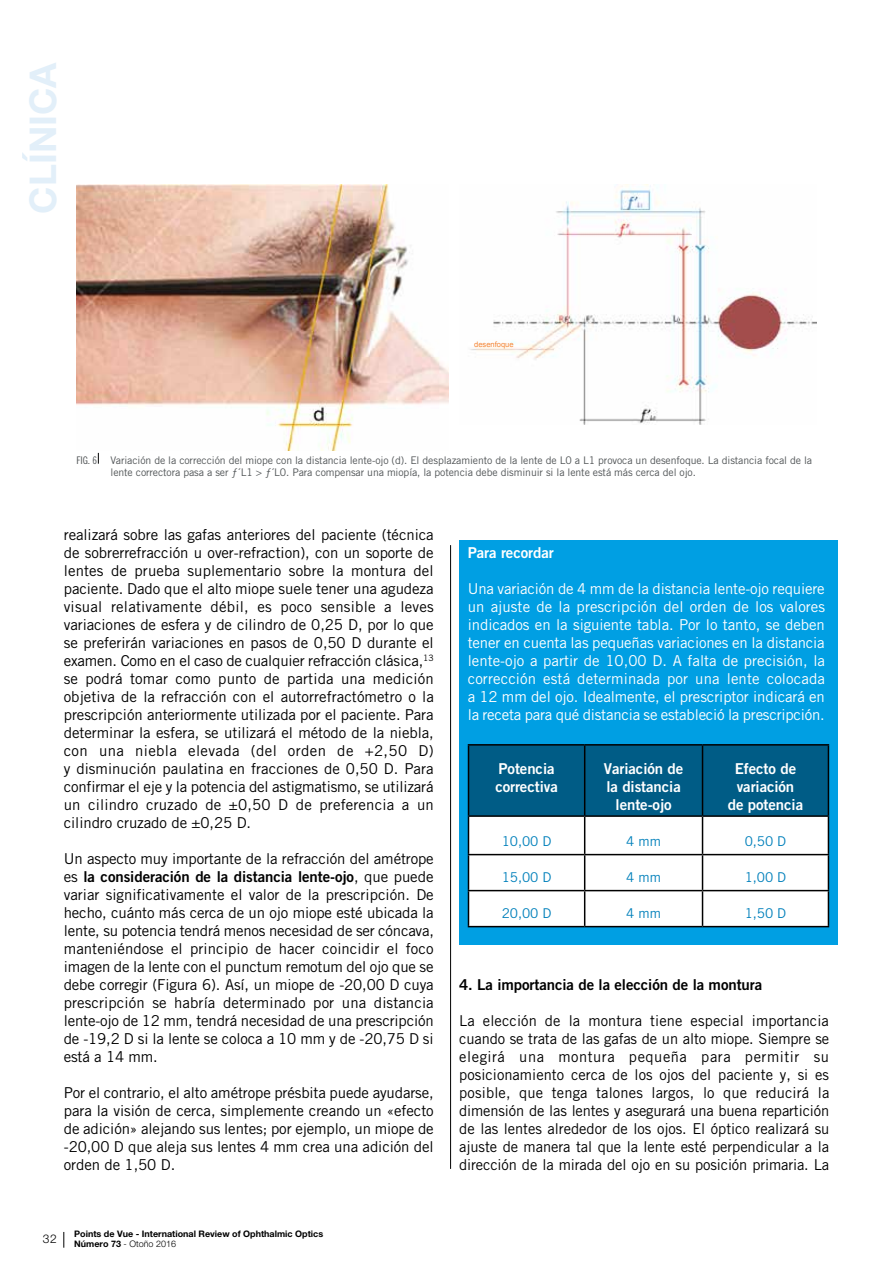
<style>
.page{position:relative;width:893px;height:1263px;background:#fff}
.page>*{position:absolute;margin:0;border:0;box-sizing:border-box;transform-origin:0 0}
.t1{font:700 36.9px "Helvetica Neue LT Std";color:#e2eff9}
.t2{font:15px/18px "Trade Gothic LT Std";letter-spacing:-.01em;color:#000;text-align:justify}
.t3{font:15px/18px "Trade Gothic LT Std";letter-spacing:-.015em;color:#fff;text-align:justify}
.t4{font:15px/18px "Trade Gothic LT Std Bd 2";letter-spacing:-.005em;color:#fff;text-align:center}
.t5{font:15px "Trade Gothic LT Std Bd 2";letter-spacing:-.005em;color:#000}
.t6{font:13.5px "Trade Gothic LT Std";letter-spacing:-.005em;color:#0080bb}
.t7{font:300 12px "Helvetica Neue LT Std";color:#000}
.t8{font:10.5px/12.6px "Trade Gothic LT Std";letter-spacing:-.01em;color:#505456}
.t9{font:10.5px "Trade Gothic LT Std Cn 18";color:#505456}
.t10{font:700 9px/10.8px "Helvetica Neue LT Std";color:#000}
.t11{font:7.5px "Arial";color:#f58635}
.s1{font-family:"Trade Gothic LT Std"}
.s2{font-weight:300}
</style>
<div class="page">
<svg style="left:64px;top:1232px;width:1px;height:16px"></svg>
<hr style="left:450px;top:545px;width:1px;height:624px;background:#000">
<img style="left:470px;top:185px;width:347px;height:239px">
<img style="left:77px;top:185px;width:372px;height:266px">
<div style="left:459px;top:540px;width:379px;height:405px;background:#009fe3"></div>
<svg style="left:469px;top:746px;width:359px;height:180px;background:#98bccc"></svg>
<hr style="left:468px;top:744px;width:117px;height:2px;background:#000">
<hr style="left:468px;top:746px;width:1px;height:69px;background:#000">
<hr style="left:585px;top:744px;width:117px;height:2px;background:#000">
<hr style="left:584px;top:746px;width:1px;height:69px;background:#000">
<hr style="left:702px;top:744px;width:127px;height:2px;background:#000">
<hr style="left:702px;top:746px;width:1px;height:69px;background:#000">
<hr style="left:828px;top:746px;width:1px;height:69px;background:#000">
<hr style="left:468px;top:815px;width:117px;height:2px;background:#000">
<hr style="left:468px;top:817px;width:1px;height:37px;background:#000">
<hr style="left:585px;top:815px;width:117px;height:2px;background:#000">
<hr style="left:584px;top:817px;width:1px;height:37px;background:#000">
<hr style="left:702px;top:815px;width:127px;height:2px;background:#000">
<hr style="left:702px;top:817px;width:1px;height:37px;background:#000">
<hr style="left:828px;top:817px;width:1px;height:37px;background:#000">
<hr style="left:468px;top:854px;width:117px;height:1px;background:#000">
<hr style="left:468px;top:855px;width:1px;height:35px;background:#000">
<hr style="left:585px;top:854px;width:117px;height:1px;background:#000">
<hr style="left:584px;top:855px;width:1px;height:35px;background:#000">
<hr style="left:702px;top:854px;width:127px;height:1px;background:#000">
<hr style="left:702px;top:855px;width:1px;height:35px;background:#000">
<hr style="left:828px;top:855px;width:1px;height:35px;background:#000">
<hr style="left:468px;top:890px;width:117px;height:1px;background:#000">
<hr style="left:468px;top:891px;width:1px;height:35px;background:#000">
<hr style="left:585px;top:890px;width:117px;height:1px;background:#000">
<hr style="left:584px;top:891px;width:1px;height:35px;background:#000">
<hr style="left:702px;top:890px;width:127px;height:1px;background:#000">
<hr style="left:702px;top:891px;width:1px;height:35px;background:#000">
<hr style="left:828px;top:891px;width:1px;height:35px;background:#000">
<hr style="left:468px;top:926px;width:117px;height:1px;background:#000">
<hr style="left:585px;top:926px;width:117px;height:1px;background:#000">
<hr style="left:702px;top:926px;width:127px;height:1px;background:#000">
<h1 class="t1" style="left:20px;top:213px;width:153px;rotate:-90deg">CLÍNICA</h1>
<p class="t11" style="left:474px;top:339px;width:41px">desenfoque</p>
<p class="t9" style="left:77px;top:454px;width:22px">FIG. 6</p>
<p class="t8" style="left:111px;top:453px;width:703px">Variación de la corrección del miope con la distancia lente-ojo (d). El desplazamiento de la lente de L0 a L1 provoca un desenfoque. La distancia focal de la lente correctora pasa a ser ƒ´L1 &gt; ƒ´L0. Para compensar una miopía, la potencia debe disminuir si la lente está más cerca del ojo.</p>
<p class="t2" style="left:64px;top:525px;width:372px">realizará sobre las gafas anteriores del paciente (técnica de sobrerrefracción u over-refraction), con un soporte de lentes de prueba suplementario sobre la montura del paciente. Dado que el alto miope suele tener una agudeza visual relativamente débil, es poco sensible a leves variaciones de esfera y de cilindro de 0,25 D, por lo que se preferirán variaciones en pasos de 0,50 D durante el examen. Como en el caso de cualquier refracción clásica,<sup>13 </sup>se podrá tomar como punto de partida una medición objetiva de la refracción con el autorrefractómetro o la prescripción anteriormente utilizada por el paciente. Para determinar la esfera, se utilizará el método de la niebla, con una niebla elevada (del orden de +2,50 D) y disminución paulatina en fracciones de 0,50 D. Para confirmar el eje y la potencia del astigmatismo, se utilizará un cilindro cruzado de ±0,50 D de preferencia a un cilindro cruzado de ±0,25 D.</p>
<p class="t2" style="left:64px;top:849px;width:371px">Un aspecto muy importante de la refracción del amétrope</p>
<p class="t5" style="left:64px;top:867px;width:371px"><span class="s1">es</span> la consideración de la distancia lente-ojo<span class="s1">, que puede</span></p>
<p class="t2" style="left:64px;top:885px;width:372px">variar significativamente el valor de la prescripción. De hecho, cuánto más cerca de un ojo miope esté ubicada la lente, su potencia tendrá menos necesidad de ser cóncava, manteniéndose el principio de hacer coincidir el foco imagen de la lente con el punctum remotum del ojo que se debe corregir (Figura 6). Así, un miope de -20,00 D cuya prescripción se habría determinado por una distancia lente-ojo de 12 mm, tendrá necesidad de una prescripción de -19,2 D si la lente se coloca a 10 mm y de -20,75 D si está a 14 mm.</p>
<p class="t2" style="left:64px;top:1083px;width:371px">Por el contrario, el alto amétrope présbita puede ayudarse, para la visión de cerca, simplemente creando un «efecto de adición» alejando sus lentes; por ejemplo, un miope de -20,00 D que aleja sus lentes 4 mm crea una adición del orden de 1,50 D.</p>
<p class="t7" style="left:43px;top:1231px;width:15px">32</p>
<p class="t10" style="left:74px;top:1228px;width:250px">Points de Vue - International Review of Ophthalmic Optics<br>Número 73 <span class="s2">- Otoño 2016</span></p>
<p class="t4" style="left:468px;top:543px;width:87px">Para recordar</p>
<p class="t3" style="left:468px;top:579px;width:359px">Una variación de 4 mm de la distancia lente-ojo requiere un ajuste de la prescripción del orden de los valores indicados en la siguiente tabla. Por lo tanto, se deben tener en cuenta las pequeñas variaciones en la distancia lente-ojo a partir de 10,00 D. A falta de precisión, la corrección está determinada por una lente colocada a 12 mm del ojo. Idealmente, el prescriptor indicará en la receta para qué distancia se estableció la prescripción.</p>
<p class="t4" style="left:495px;top:759px;width:64px;text-align:left">Potencia correctiva</p>
<p class="t4" style="left:604px;top:759px;width:81px">Variación de la distancia lente-ojo</p>
<p class="t4" style="left:728px;top:759px;width:77px">Efecto de variación de potencia</p>
<p class="t6" style="left:502px;top:833px;width:51px">10,00 D</p>
<p class="t6" style="left:626px;top:833px;width:36px">4 mm</p>
<p class="t6" style="left:745px;top:833px;width:43px">0,50 D</p>
<p class="t6" style="left:502px;top:869px;width:51px">15,00 D</p>
<p class="t6" style="left:626px;top:869px;width:36px">4 mm</p>
<p class="t6" style="left:745px;top:869px;width:43px">1,00 D</p>
<p class="t6" style="left:502px;top:905px;width:51px">20,00 D</p>
<p class="t6" style="left:626px;top:905px;width:36px">4 mm</p>
<p class="t6" style="left:745px;top:905px;width:43px">1,50 D</p>
<p class="t5" style="left:459px;top:975px;width:305px">4. La importancia de la elección de la montura</p>
<p class="t2" style="left:459px;top:1011px;width:372px">La elección de la montura tiene especial importancia cuando se trata de las gafas de un alto miope. Siempre se elegirá una montura pequeña para permitir su posicionamiento cerca de los ojos del paciente y, si es posible, que tenga talones largos, lo que reducirá la dimensión de las lentes y asegurará una buena repartición de las lentes alrededor de los ojos. El óptico realizará su ajuste de manera tal que la lente esté perpendicular a la dirección de la mirada del ojo en su posición primaria. La</p>
</div>
